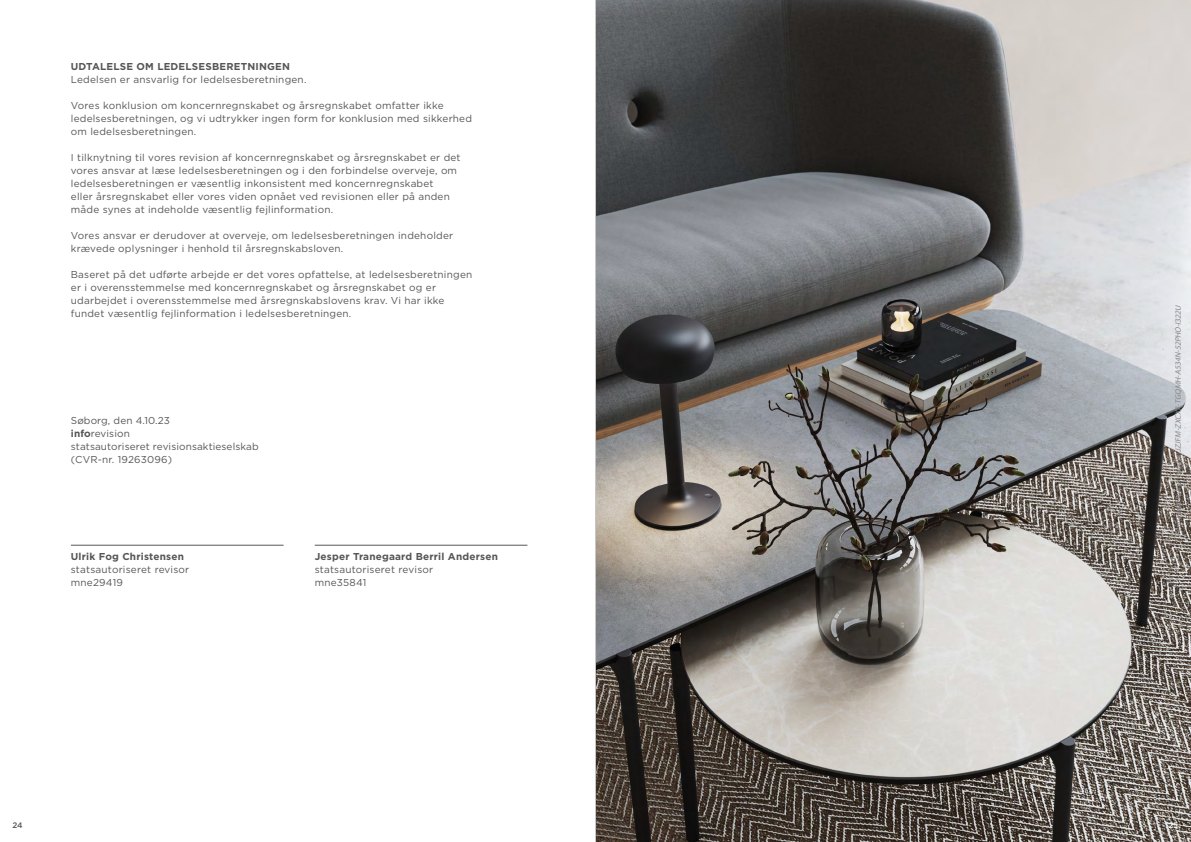
<style>
.page{position:relative;width:1191px;height:842px;background:#fff}
.page>*{position:absolute;margin:0;border:0;box-sizing:border-box;transform-origin:0 0}
.t1{font:10px/13px "Gotham";letter-spacing:.02em;color:#565655}
.t2{font:700 10px "Gotham";letter-spacing:.02em;color:#565655}
.t3{font:italic 8px "Myriad Pro";color:#888}
.t4{font:500 8px "Gotham";color:#565655}
.t5{font:500 8px "Gotham";color:#fff}
.s1{font-weight:700}
</style>
<div class="page">
<img style="left:596px;top:0;width:595px;height:842px">
<hr style="left:71px;top:545px;width:212px;height:1px;background:#565655">
<hr style="left:315px;top:545px;width:212px;height:1px;background:#565655">
<hr style="left:595px;top:0;width:1px;height:842px;background:#c5c6c6">
<p class="t2" style="left:71px;top:62px;width:221px">UDTALELSE OM LEDELSESBERETNINGEN</p>
<p class="t1" style="left:71px;top:74px;width:237px">Ledelsen er ansvarlig for ledelsesberetningen.</p>
<p class="t1" style="left:71px;top:100px;width:403px">Vores konklusion om koncernregnskabet og årsregnskabet omfatter ikke ledelsesberetningen, og vi udtrykker ingen form for konklusion med sikkerhed om ledelsesberetningen.</p>
<p class="t1" style="left:71px;top:152px;width:391px">I tilknytning til vores revision af koncernregnskabet og årsregnskabet er det vores ansvar at læse ledelsesberetningen og i den forbindelse overveje, om ledelsesberetningen er væsentlig inkonsistent med koncernregnskabet<br>eller årsregnskabet eller vores viden opnået ved revisionen eller på anden måde synes at indeholde væsentlig fejlinformation.</p>
<p class="t1" style="left:71px;top:230px;width:384px">Vores ansvar er derudover at overveje, om ledelsesberetningen indeholder krævede oplysninger i henhold til årsregnskabsloven.</p>
<p class="t1" style="left:71px;top:269px;width:403px">Baseret på det udførte arbejde er det vores opfattelse, at ledelsesberetningen er i overensstemmelse med koncernregnskabet og årsregnskabet og er udarbejdet i overensstemmelse med årsregnskabslovens krav. Vi har ikke fundet væsentlig fejlinformation i ledelsesberetningen.</p>
<p class="t1" style="left:71px;top:415px;width:189px">Søborg, den 4.10.23<br><span class="s1">info</span>revision<br>statsautoriseret revisionsaktieselskab (CVR-nr. 19263096)</p>
<p class="t2" style="left:71px;top:552px;width:114px">Ulrik Fog Christensen</p>
<p class="t1" style="left:71px;top:563px;width:120px">statsautoriseret revisor mne29419</p>
<p class="t2" style="left:315px;top:552px;width:185px">Jesper Tranegaard Berril Andersen</p>
<p class="t1" style="left:315px;top:563px;width:120px">statsautoriseret revisor mne35841</p>
<p class="t3" style="left:1175px;top:537px;width:234px;rotate:-90deg">Penneo dokumentnøgle:JZJFM-ZXCX7-TGQMH-A534N-52PHO-I322U</p>
<p class="t4" style="left:13px;top:822px;width:12px">24</p>
<p class="t5" style="left:1168px;top:822px;width:11px">25</p>
</div>
